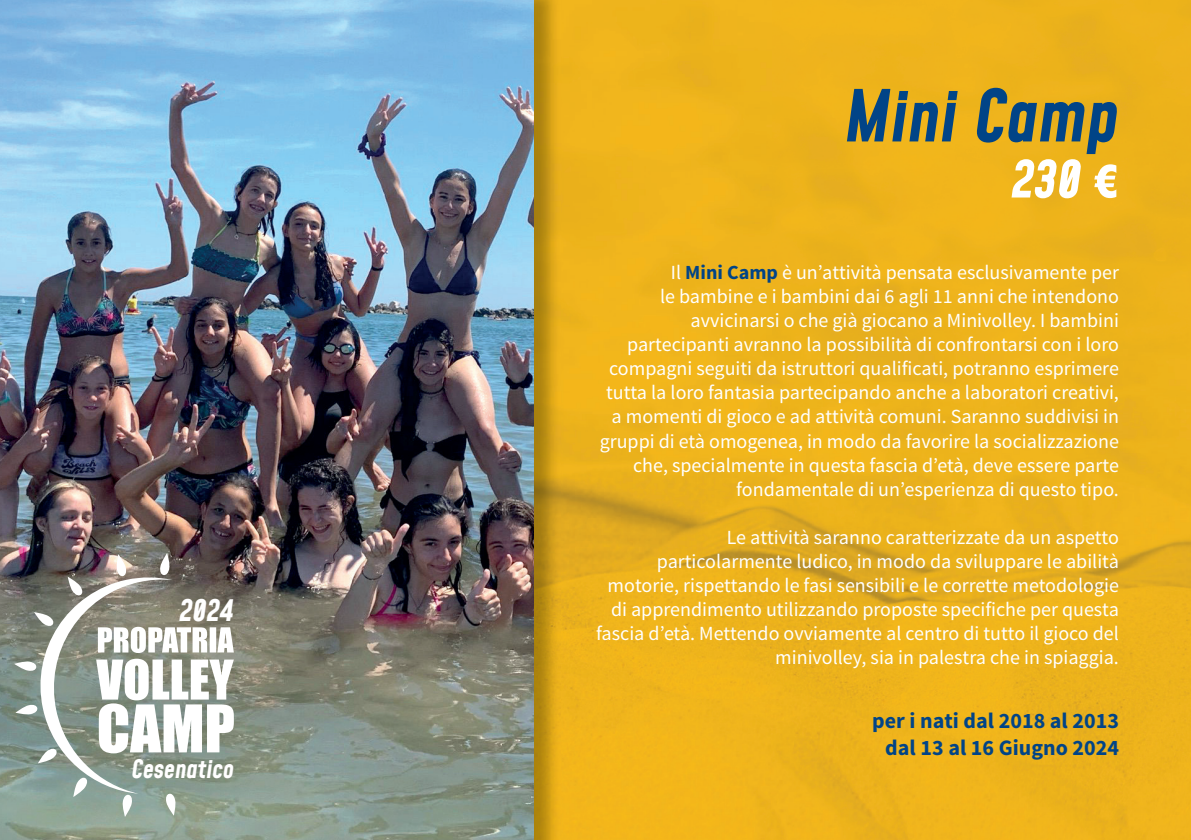
<style>
.page{position:relative;width:1191px;height:840px;background:#fff}
.page>*{position:absolute;margin:0;border:0;box-sizing:border-box;transform-origin:0 0}
.t1{font:italic 300 70px "Mohave";color:#014487}
.t2{font:italic 300 50px "Mohave";color:#fff}
.t3{font:italic 300 29px "Mohave";color:#fff}
.t4{font:italic 300 24.8px "Mohave";color:#fff}
.t5{font:700 22px/26.4px "Source Sans Pro";color:#014487;text-align:center}
.t6{font:20px/24px "Source Sans Pro";color:#fff;text-align:right}
.s1{font-family:"Abadi";font-weight:800;font-style:normal;font-stretch:condensed}
.s2{font-weight:700;color:#014487}
</style>
<div class="page">
<img style="left:533px;top:0;width:658px;height:839px">
<img style="left:0;top:0;width:533px;height:839px">
<svg style="left:14px;top:552px;width:220px;height:264px"></svg>
<h3 class="t3" style="left:179px;top:591px;width:56px">2024</h3>
<p class="t4" style="left:131px;top:753px;width:104px">Cesenatico</p>
<h1 class="t1" style="left:844px;top:72px;width:276px">Mini Camp</h1>
<h2 class="t2" style="left:1011px;top:148px;width:109px">230 <span class="s1">€</span></h2>
<p class="t6" style="left:599px;top:261px;width:521px">Il <span class="s2">Mini Camp</span> è un’attività pensata esclusivamente per<br>le bambine e i bambini dai 6 agli 11 anni che intendono avvicinarsi o che già giocano a Minivolley. I bambini partecipanti avranno la possibilità di confrontarsi con i loro compagni seguiti da istruttori qualificati, potranno esprimere tutta la loro fantasia partecipando anche a laboratori creativi, a momenti di gioco e ad attività comuni. Saranno suddivisi in gruppi di età omogenea, in modo da favorire la socializzazione che, specialmente in questa fascia d’età, deve essere parte fondamentale di un’esperienza di questo tipo.</p>
<p class="t6" style="left:596px;top:525px;width:524px">Le attività saranno caratterizzate da un aspetto particolarmente ludico, in modo da sviluppare le abilità motorie, rispettando le fasi sensibili e le corrette metodologie di apprendimento utilizzando proposte specifiche per questa fascia d’età. Mettendo ovviamente al centro di tutto il gioco del minivolley, sia in palestra che in spiaggia.</p>
<p class="t5" style="left:872px;top:708px;width:248px">per i nati dal 2018 al 2013 dal 13 al 16 Giugno 2024</p>
</div>
